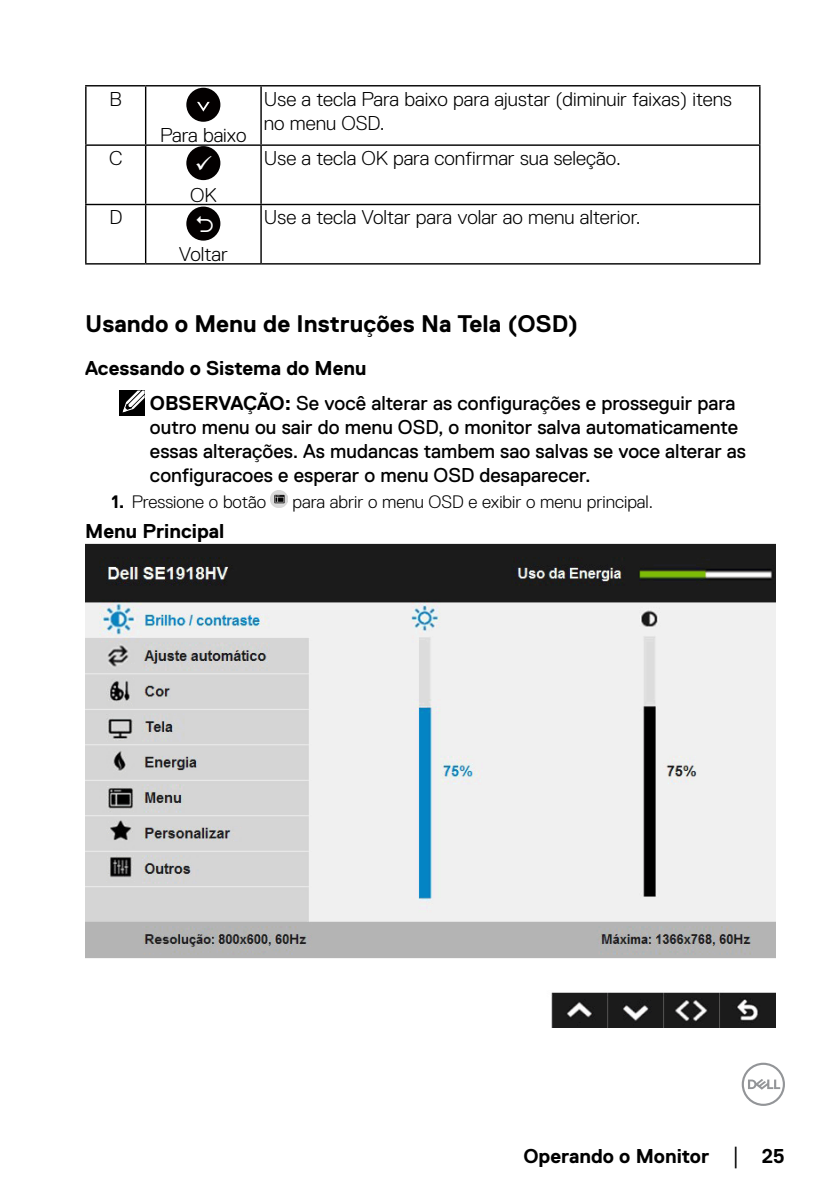
<style>
.page{position:relative;width:840px;height:1191px;background:#fff}
.page>*{position:absolute;margin:0;border:0;box-sizing:border-box;transform-origin:0 0}
.Head2{font:700 24px "Dell Replica";color:#000}
.Note{font:20px/24px "Dell Replica";color:#000}
.Table_Paragraph{font:300 20px/24px "Dell Replica";color:#000}
.Head3{font:700 20px "Dell Replica";color:#000}
.Callout_Head{font:700 20px "Dell Replica";color:#000}
.t1{font:300 18px "Dell Replica";color:#000}
.s1{font-weight:700}
.s2{color:#fff}
.s3{font-family:"Times New Roman";font-weight:400;font-size:18px}
</style>
<div class="page">
<svg style="left:741px;top:1062px;width:43px;height:44px"></svg>
<hr style="left:85px;top:85px;width:61px;height:1px;background:#000">
<hr style="left:85px;top:86px;width:1px;height:58px;background:#000">
<hr style="left:146px;top:85px;width:115px;height:1px;background:#000">
<hr style="left:145px;top:86px;width:1px;height:58px;background:#000">
<hr style="left:261px;top:85px;width:499px;height:1px;background:#000">
<hr style="left:260px;top:86px;width:1px;height:58px;background:#000">
<hr style="left:758px;top:86px;width:2px;height:58px;background:#000">
<hr style="left:85px;top:144px;width:61px;height:2px;background:#000">
<hr style="left:85px;top:146px;width:1px;height:58px;background:#000">
<hr style="left:146px;top:144px;width:115px;height:2px;background:#000">
<hr style="left:145px;top:146px;width:1px;height:58px;background:#000">
<hr style="left:261px;top:144px;width:499px;height:2px;background:#000">
<hr style="left:260px;top:146px;width:1px;height:58px;background:#000">
<hr style="left:758px;top:146px;width:2px;height:58px;background:#000">
<hr style="left:85px;top:204px;width:61px;height:1px;background:#000">
<hr style="left:85px;top:205px;width:1px;height:58px;background:#000">
<hr style="left:146px;top:204px;width:115px;height:1px;background:#000">
<hr style="left:145px;top:205px;width:1px;height:58px;background:#000">
<hr style="left:261px;top:204px;width:499px;height:1px;background:#000">
<hr style="left:260px;top:205px;width:1px;height:58px;background:#000">
<hr style="left:758px;top:205px;width:2px;height:58px;background:#000">
<hr style="left:85px;top:263px;width:61px;height:1px;background:#000">
<hr style="left:146px;top:263px;width:115px;height:1px;background:#000">
<hr style="left:261px;top:263px;width:499px;height:1px;background:#000">
<div style="left:186px;top:88px;width:34px;height:34px;background:#030000;border-radius:50%"></div>
<svg style="left:197px;top:102px;width:12px;height:10px"></svg>
<div style="left:186px;top:146px;width:34px;height:34px;background:#030000;border-radius:50%"></div>
<div style="left:186px;top:207px;width:34px;height:34px;background:#030000;border-radius:50%"></div>
<div style="left:119px;top:391px;width:25px;height:25px;background:#000"></div>
<svg style="left:122px;top:390px;width:23px;height:23px"></svg>
<img style="left:270px;top:491px;width:18px;height:17px">
<img style="left:85px;top:543px;width:689px;height:484px">
<p class="Table_Paragraph" style="left:110px;top:87px;width:14px">B</p>
<p class="Table_Paragraph" style="left:160px;top:123px;width:88px">Para baixo</p>
<p class="Table_Paragraph" style="left:264px;top:87px;width:469px">Use a tecla Para baixo para ajustar (diminuir faixas) itens no menu OSD.</p>
<p class="Table_Paragraph" style="left:109px;top:146px;width:15px">C</p>
<p class="Table_Paragraph" style="left:264px;top:146px;width:358px">Use a tecla OK para confirmar sua seleção.</p>
<p class="Table_Paragraph" style="left:190px;top:183px;width:28px">OK</p>
<p class="Table_Paragraph" style="left:109px;top:205px;width:14px">D</p>
<p class="Table_Paragraph" style="left:264px;top:205px;width:378px">Use a tecla Voltar para volar ao menu alterior.</p>
<p class="Table_Paragraph" style="left:179px;top:242px;width:50px">Voltar</p>
<p class="Head2" style="left:85px;top:311px;width:494px">Usando o Menu de Instruções Na Tela (OSD)</p>
<p class="Head3" style="left:85px;top:357px;width:283px">Acessando o Sistema do Menu</p>
<p class="Note" style="left:150px;top:391px;width:597px"><span class="s1">OBSERVAÇÃO:</span> Se você alterar as configurações e prosseguir para outro menu ou sair do menu OSD, o monitor salva automaticamente essas alterações. As mudancas tambem sao salvas se voce alterar as configuracoes e esperar o menu OSD desaparecer.</p>
<p class="t1" style="left:111px;top:492px;width:156px"><span class="s1">1.</span> Pressione o botão</p>
<p class="t1" style="left:292px;top:492px;width:362px">para abrir o menu OSD e exibir o menu principal.</p>
<p class="Callout_Head" style="left:85px;top:520px;width:155px">Menu Principal<span class="s2">U</span></p>
<p class="Head3" style="left:523px;top:1144px;width:263px">Operando o Monitor <span class="s3">│</span> 25</p>
</div>
